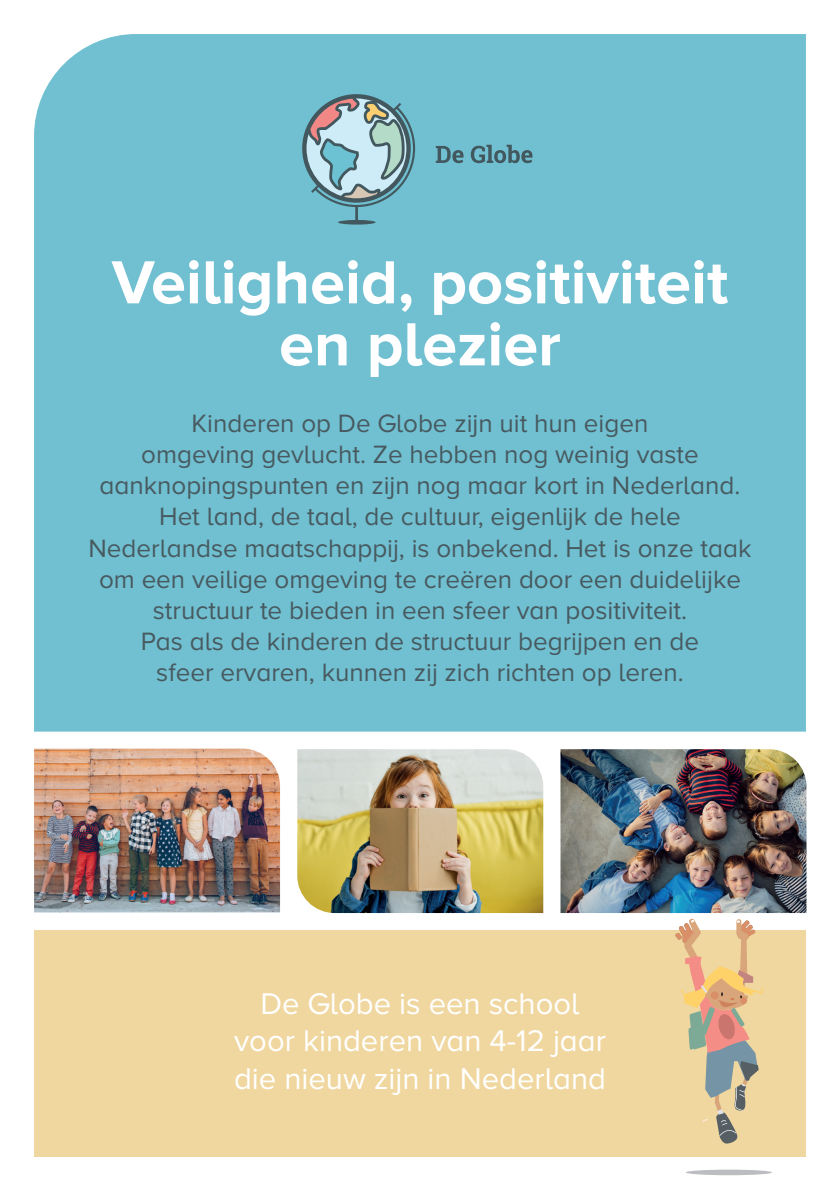
<style>
.page{position:relative;width:840px;height:1191px;background:#fff}
.page>*{position:absolute;margin:0;border:0;box-sizing:border-box;transform-origin:0 0}
.t1{font:700 63px/62px "Proxima Nova A";color:#fff;text-align:center}
.t2{font:31px/37.2px "Proxima Nova A";color:#fff;text-align:center}
.t3{font:26px/31.2px "Proxima Nova A";color:#485a60;text-align:center}
</style>
<div class="page">
<div style="left:34px;top:930px;width:771px;height:227px;background:#f0d79f"></div>
<div style="left:685px;top:1169px;width:86px;height:6px;background:#bcbdc0;border-radius:50%"></div>
<svg style="left:675px;top:918px;width:88px;height:225px"></svg>
<div style="left:34px;top:34px;width:771px;height:697px;background:#70c0d2"></div>
<img style="left:34px;top:748px;width:246px;height:164px">
<img style="left:560px;top:749px;width:246px;height:164px">
<img style="left:297px;top:749px;width:246px;height:164px">
<svg style="left:302px;top:94px;width:113px;height:131px;background:#89b3bc"></svg>
<svg style="left:470px;top:145px;width:62px;height:18px"></svg>
<svg style="left:435px;top:146px;width:28px;height:17px"></svg>
<h1 class="t1" style="left:112px;top:250px;width:617px">Veiligheid, positiviteit en plezier</h1>
<p class="t3" style="left:88px;top:407px;width:664px">Kinderen op De Globe zijn uit hun eigen<br>omgeving gevlucht. Ze hebben nog weinig vaste aanknopingspunten en zijn nog maar kort in Nederland.<br>Het land, de taal, de cultuur, eigenlijk de hele Nederlandse maatschappij, is onbekend. Het is onze taak om een veilige omgeving te creëren door een duidelijke structuur te bieden in een sfeer van positiviteit.<br>Pas als de kinderen de structuur begrijpen en de<br>sfeer ervaren, kunnen zij zich richten op leren.</p>
<p class="t2" style="left:234px;top:985px;width:373px">De Globe is een school voor kinderen van 4-12 jaar die nieuw zijn in Nederland</p>
</div>
